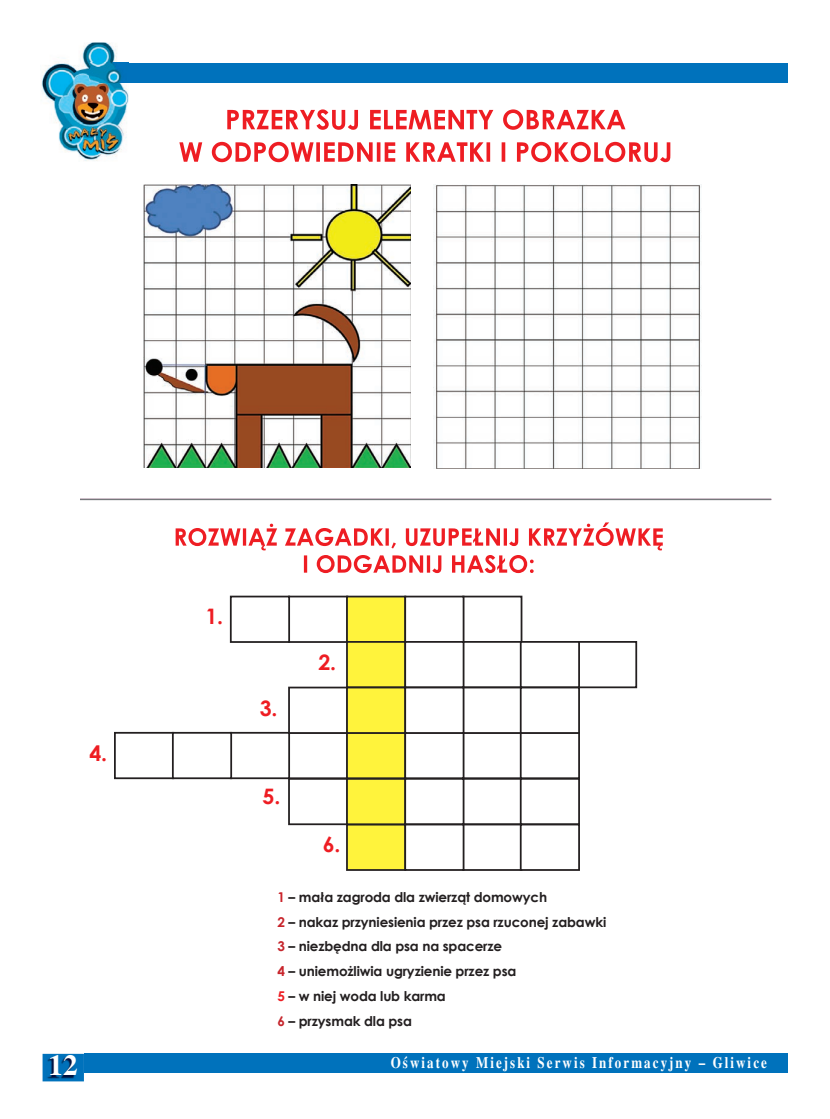
<style>
.page{position:relative;width:830px;height:1119px;background:#fff}
.page>*{position:absolute;margin:0;border:0;box-sizing:border-box;transform-origin:0 0}
.t1{font:700 29.1px "Times New Roman";color:#fff}
.t2{font:700 21.3px "Century Gothic";color:#ee1d23}
.t3{font:700 16.2px "Times New Roman";letter-spacing:.16em;color:#fff;scale:.8 1}
.t4{font:700 13.5px/24.8px "Century Gothic";letter-spacing:-.01em;color:#231f20}
.s1{color:#cb242b}
.s2{color:#c8242b}
.s3{color:#c6252c}
.s4{color:#ee1d23}
.s5{color:#c5252c}
</style>
<div class="page">
<div style="left:84px;top:1053px;width:703px;height:19px;background:#0072bc"></div>
<svg style="left:43px;top:1053px;width:41px;height:28px"></svg>
<img style="left:47px;top:1055px;width:29px;height:23px">
<div style="left:129px;top:63px;width:658px;height:19px;background:#0072bc"></div>
<img style="left:41px;top:43px;width:88px;height:118px">
<img style="left:90px;top:63px;width:39px;height:19px">
<img style="left:433px;top:184px;width:268px;height:284px">
<img style="left:144px;top:184px;width:266px;height:283px">
<hr style="left:80px;top:498px;width:690px;height:2px;background:#76787b">
<div style="left:288px;top:777px;width:60px;height:48px;border:2px solid #231f20"></div>
<div style="left:288px;top:731px;width:60px;height:48px;border:2px solid #231f20"></div>
<div style="left:230px;top:731px;width:60px;height:48px;border:2px solid #231f20"></div>
<div style="left:288px;top:595px;width:60px;height:47px;border:2px solid #231f20"></div>
<div style="left:230px;top:595px;width:60px;height:47px;border:2px solid #231f20"></div>
<div style="left:347px;top:824px;width:58px;height:45px;background:#fff33c"></div>
<div style="left:346px;top:823px;width:60px;height:47px;border:2px solid #231f20"></div>
<div style="left:462px;top:595px;width:60px;height:47px;border:2px solid #231f20"></div>
<div style="left:347px;top:778px;width:58px;height:46px;background:#fff33c"></div>
<div style="left:346px;top:777px;width:60px;height:48px;border:2px solid #231f20"></div>
<div style="left:347px;top:732px;width:58px;height:46px;background:#fff33c"></div>
<div style="left:346px;top:731px;width:60px;height:48px;border:2px solid #231f20"></div>
<div style="left:347px;top:596px;width:58px;height:46px;background:#fff33c"></div>
<div style="left:346px;top:595px;width:60px;height:47px;border:2px solid #231f20"></div>
<div style="left:462px;top:641px;width:60px;height:47px;border:2px solid #231f20"></div>
<div style="left:347px;top:641px;width:58px;height:46px;background:#fff33c"></div>
<div style="left:346px;top:641px;width:60px;height:47px;border:2px solid #231f20"></div>
<div style="left:404px;top:595px;width:60px;height:47px;border:2px solid #231f20"></div>
<div style="left:404px;top:641px;width:60px;height:47px;border:2px solid #231f20"></div>
<div style="left:576px;top:641px;width:60px;height:47px;border:2px solid #231f20"></div>
<div style="left:519px;top:641px;width:60px;height:47px;border:2px solid #231f20"></div>
<div style="left:114px;top:731px;width:60px;height:48px;border:2px solid #231f20"></div>
<div style="left:172px;top:731px;width:60px;height:48px;border:2px solid #231f20"></div>
<div style="left:462px;top:731px;width:60px;height:48px;border:2px solid #231f20"></div>
<div style="left:519px;top:731px;width:60px;height:48px;border:2px solid #231f20"></div>
<div style="left:404px;top:731px;width:60px;height:48px;border:2px solid #231f20"></div>
<div style="left:462px;top:777px;width:60px;height:48px;border:2px solid #231f20"></div>
<div style="left:519px;top:777px;width:60px;height:48px;border:2px solid #231f20"></div>
<div style="left:404px;top:777px;width:60px;height:48px;border:2px solid #231f20"></div>
<div style="left:462px;top:823px;width:60px;height:47px;border:2px solid #231f20"></div>
<div style="left:519px;top:823px;width:60px;height:47px;border:2px solid #231f20"></div>
<div style="left:404px;top:823px;width:60px;height:47px;border:2px solid #231f20"></div>
<div style="left:288px;top:686px;width:60px;height:47px;border:2px solid #231f20"></div>
<div style="left:462px;top:686px;width:60px;height:47px;border:2px solid #231f20"></div>
<div style="left:347px;top:687px;width:58px;height:46px;background:#fff33c"></div>
<div style="left:346px;top:686px;width:60px;height:47px;border:2px solid #231f20"></div>
<div style="left:519px;top:686px;width:60px;height:47px;border:2px solid #231f20"></div>
<div style="left:404px;top:686px;width:60px;height:47px;border:2px solid #231f20"></div>
<svg style="left:227px;top:109px;width:398px;height:21px"></svg>
<svg style="left:179px;top:142px;width:491px;height:20px"></svg>
<svg style="left:175px;top:522px;width:487px;height:51px"></svg>
<h2 class="t2" style="left:89px;top:737px;width:19px">4.</h2>
<h2 class="t2" style="left:205px;top:600px;width:19px">1.</h2>
<h2 class="t2" style="left:260px;top:692px;width:19px">3.</h2>
<h2 class="t2" style="left:262px;top:780px;width:19px">5.</h2>
<h2 class="t2" style="left:318px;top:646px;width:19px">2.</h2>
<h2 class="t2" style="left:323px;top:827px;width:19px">6.</h2>
<p class="t4" style="left:277px;top:883px;width:330px"><span class="s1">1</span> – mała zagroda dla zwierząt domowych<br><span class="s2">2</span> – nakaz przyniesienia przez psa rzuconej zabawki <span class="s3">3</span> – niezbędna dla psa na spacerze<br><span class="s2">4</span> – uniemożliwia ugryzienie przez psa<br><span class="s4">5</span> – w niej woda lub karma<br><span class="s5">6</span> – przysmak dla psa</p>
<h1 class="t1" style="left:49px;top:1048px;width:31px">12</h1>
<p class="t3" style="left:390px;top:1052px;width:471px">Oświatowy Miejski Serwis Informacyjny – Gliwice</p>
</div>
